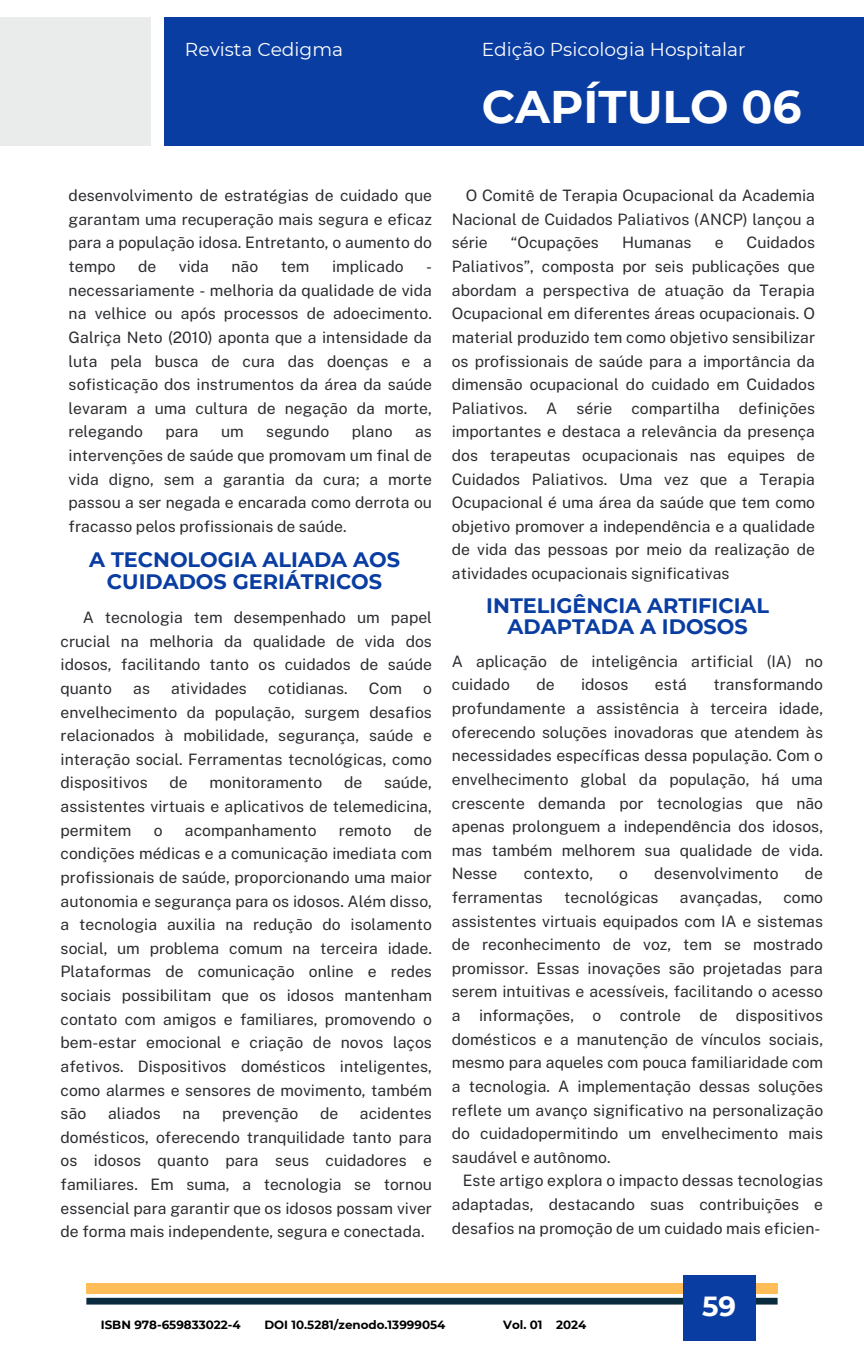
<style>
.page{position:relative;width:864px;height:1350px;background:#fff}
.page>*{position:absolute;margin:0;border:0;box-sizing:border-box;transform-origin:0 0}
.t1{font:700 45.68px "Montserrat";color:#fff}
.t2{font:700 27.68px "Montserrat";color:#fff}
.t3{font:700 20.93px/22.1px "Montserrat";color:#093da2;text-align:center}
.t4{font:18.68px "Montserrat";color:#fff}
.t5{font:15.75px/23.6px "Public Sans";color:#2b2c30;text-align:justify}
.t6{font:700 11.92px "Montserrat";color:#000}
</style>
<div class="page">
<div style="left:0;top:17px;width:151px;height:128px;background:#eaebeb"></div>
<div style="left:164px;top:17px;width:700px;height:128px;background:#093da2"></div>
<div style="left:86px;top:1298px;width:692px;height:7px;background:#0a2b3e"></div>
<div style="left:86px;top:1283px;width:692px;height:11px;background:#ffbd59"></div>
<div style="left:683px;top:1275px;width:72px;height:65px;background:#093da2"></div>
<h3 class="t4" style="left:185px;top:38px;width:160px">Revista Cedigma</h3>
<h1 class="t4" style="left:482px;top:38px;width:265px">Edição Psicologia Hospitalar</h1>
<h3 class="t1" style="left:482px;top:79px;width:321px">CAPÍTULO 06</h3>
<h4 class="t5" style="left:69px;top:184px;width:365px">desenvolvimento de estratégias de cuidado que garantam uma recuperação mais segura e eficaz para a população idosa. Entretanto, o aumento do tempo</h4>
<h4 class="t5" style="left:138px;top:255px;width:20px">de</h4>
<h4 class="t5" style="left:179px;top:255px;width:32px">vida</h4>
<h4 class="t5" style="left:232px;top:255px;width:28px">não</h4>
<h4 class="t5" style="left:281px;top:255px;width:30px">tem</h4>
<h4 class="t5" style="left:332px;top:255px;width:73px">implicado</h4>
<h4 class="t5" style="left:69px;top:255px;width:365px;text-indent:357px">- necessariamente - melhoria da qualidade de vida na velhice ou após processos de adoecimento.<br>Galriça Neto (2010) aponta que a intensidade da luta pela busca de cura das doenças e a sofisticação dos instrumentos da área da saúde levaram a uma cultura de negação da morte, relegando</h4>
<h4 class="t5" style="left:166px;top:420px;width:35px">para</h4>
<h4 class="t5" style="left:221px;top:420px;width:24px">um</h4>
<h4 class="t5" style="left:266px;top:420px;width:65px">segundo</h4>
<h4 class="t5" style="left:352px;top:420px;width:42px">plano</h4>
<h4 class="t5" style="left:69px;top:420px;width:365px;text-indent:346px">as intervenções de saúde que promovam um final de vida digno, sem a garantia da cura; a morte passou a ser negada e encarada como derrota ou fracasso pelos profissionais de saúde.</h4>
<p class="t3" style="left:89px;top:549px;width:312px">A TECNOLOGIA ALIADA AOS<br>CUIDADOS GERIÁTRICOS</p>
<p class="t5" style="left:61px;top:606px;width:373px;text-indent:22px">A tecnologia tem desempenhado um papel crucial na melhoria da qualidade de vida dos idosos, facilitando tanto os cuidados de saúde quanto</p>
<p class="t5" style="left:133px;top:676px;width:18px">as</p>
<p class="t5" style="left:171px;top:676px;width:77px">atividades</p>
<p class="t5" style="left:268px;top:676px;width:81px">cotidianas.</p>
<p class="t5" style="left:369px;top:676px;width:35px">Com</p>
<p class="t5" style="left:61px;top:676px;width:373px;text-indent:363px">o envelhecimento da população, surgem desafios relacionados à mobilidade, segurança, saúde e interação social. Ferramentas tecnológicas, como dispositivos</p>
<p class="t5" style="left:61px;top:771px;width:373px;text-indent:323px">saúde, assistentes virtuais e aplicativos de telemedicina, permitem</p>
<p class="t5" style="left:170px;top:771px;width:20px">de</p>
<p class="t5" style="left:210px;top:771px;width:114px">monitoramento</p>
<p class="t5" style="left:344px;top:771px;width:20px">de</p>
<p class="t5" style="left:61px;top:818px;width:373px;text-indent:353px">de condições médicas e a comunicação imediata com profissionais de saúde, proporcionando uma maior autonomia e segurança para os idosos. Além disso, a tecnologia auxilia na redução do isolamento social, um problema comum na terceira idade.<br>Plataformas de comunicação online e redes sociais possibilitam que os idosos mantenham contato com amigos e familiares, promovendo o bem-estar emocional e criação de novos laços afetivos. Dispositivos domésticos inteligentes, como alarmes e sensores de movimento, também são</p>
<p class="t5" style="left:154px;top:818px;width:10px">o</p>
<p class="t5" style="left:185px;top:818px;width:133px">acompanhamento</p>
<p class="t5" style="left:339px;top:818px;width:54px">remoto</p>
<p class="t5" style="left:61px;top:1102px;width:373px;text-indent:299px">acidentes domésticos, oferecendo tranquilidade tanto para os idosos quanto para seus cuidadores e familiares. Em suma, a tecnologia se tornou essencial para garantir que os idosos possam viver de forma mais independente, segura e conectada.</p>
<p class="t5" style="left:108px;top:1102px;width:54px">aliados</p>
<p class="t5" style="left:182px;top:1102px;width:19px">na</p>
<p class="t5" style="left:222px;top:1102px;width:78px">prevenção</p>
<p class="t5" style="left:320px;top:1102px;width:20px">de</p>
<h4 class="t5" style="left:452px;top:184px;width:365px;text-indent:14px">O Comitê de Terapia Ocupacional da Academia Nacional de Cuidados Paliativos (ANCP) lançou a série</h4>
<h4 class="t5" style="left:452px;top:231px;width:365px;text-indent:295px">Cuidados Paliativos”, composta por seis publicações que abordam a perspectiva de atuação da Terapia Ocupacional em diferentes áreas ocupacionais. O material produzido tem como objetivo sensibilizar os profissionais de saúde para a importância da dimensão ocupacional do cuidado em Cuidados Paliativos. A série compartilha definições importantes e destaca a relevância da presença dos terapeutas ocupacionais nas equipes de Cuidados Paliativos. Uma vez que a Terapia Ocupacional é uma área da saúde que tem como objetivo promover a independência e a qualidade de vida das pessoas por meio da realização de atividades ocupacionais significativas</h4>
<h4 class="t5" style="left:511px;top:231px;width:90px">“Ocupações</h4>
<h4 class="t5" style="left:622px;top:231px;width:71px">Humanas</h4>
<h4 class="t5" style="left:715px;top:231px;width:10px">e</h4>
<p class="t3" style="left:486px;top:594px;width:284px">INTELIGÊNCIA ARTIFICIAL<br>ADAPTADA A IDOSOS</p>
<h5 class="t5" style="left:452px;top:649px;width:373px">A aplicação de inteligência artificial (IA) no cuidado</h5>
<h5 class="t5" style="left:452px;top:673px;width:373px;text-indent:262px">transformando profundamente a assistência à terceira idade, oferecendo soluções inovadoras que atendem às necessidades específicas dessa população. Com o envelhecimento global da população, há uma crescente demanda por tecnologias que não apenas prolonguem a independência dos idosos, mas também melhorem sua qualidade de vida.<br>Nesse</h5>
<h5 class="t5" style="left:536px;top:673px;width:20px">de</h5>
<h5 class="t5" style="left:581px;top:673px;width:49px">idosos</h5>
<h5 class="t5" style="left:655px;top:673px;width:34px">está</h5>
<h5 class="t5" style="left:524px;top:862px;width:71px">contexto,</h5>
<h5 class="t5" style="left:619px;top:862px;width:10px">o</h5>
<h5 class="t5" style="left:654px;top:862px;width:126px">desenvolvimento</h5>
<h5 class="t5" style="left:805px;top:862px;width:20px">de</h5>
<h5 class="t5" style="left:452px;top:885px;width:93px">ferramentas</h5>
<h5 class="t5" style="left:564px;top:885px;width:96px">tecnológicas</h5>
<h5 class="t5" style="left:680px;top:885px;width:84px">avançadas,</h5>
<h5 class="t5" style="left:783px;top:885px;width:41px">como</h5>
<h5 class="t5" style="left:452px;top:909px;width:373px">assistentes virtuais equipados com IA e sistemas</h5>
<h5 class="t5" style="left:452px;top:933px;width:373px">de reconhecimento de voz, tem se mostrado</h5>
<h5 class="t5" style="left:452px;top:956px;width:373px">promissor. Essas inovações são projetadas para</h5>
<h5 class="t5" style="left:452px;top:980px;width:373px">serem intuitivas e acessíveis, facilitando o acesso</h5>
<h5 class="t5" style="left:452px;top:1004px;width:373px">a informações, o controle de dispositivos</h5>
<h5 class="t5" style="left:452px;top:1027px;width:373px">domésticos e a manutenção de vínculos sociais,</h5>
<h5 class="t5" style="left:452px;top:1051px;width:373px">mesmo para aqueles com pouca familiaridade com</h5>
<h5 class="t5" style="left:452px;top:1074px;width:373px">a tecnologia. A implementação dessas soluções</h5>
<h5 class="t5" style="left:452px;top:1098px;width:373px">reflete um avanço significativo na personalização</h5>
<h5 class="t5" style="left:452px;top:1122px;width:373px">do cuidadopermitindo um envelhecimento mais</h5>
<h5 class="t5" style="left:452px;top:1145px;width:160px">saudável e autônomo.</h5>
<h5 class="t5" style="left:463px;top:1169px;width:362px">Este artigo explora o impacto dessas tecnologias</h5>
<h5 class="t5" style="left:452px;top:1192px;width:373px">adaptadas, destacando suas contribuições e</h5>
<h5 class="t5" style="left:452px;top:1216px;width:370px">desafios na promoção de um cuidado mais eficien-</h5>
<h2 class="t2" style="left:702px;top:1289px;width:36px">59</h2>
<h4 class="t6" style="left:101px;top:1318px;width:141px">ISBN 978-659833022-4</h4>
<h4 class="t6" style="left:264px;top:1318px;width:183px">DOI 10.5281/zenodo.13999054</h4>
<h2 class="t6" style="left:503px;top:1318px;width:85px">Vol. 01 2024</h2>
</div>
